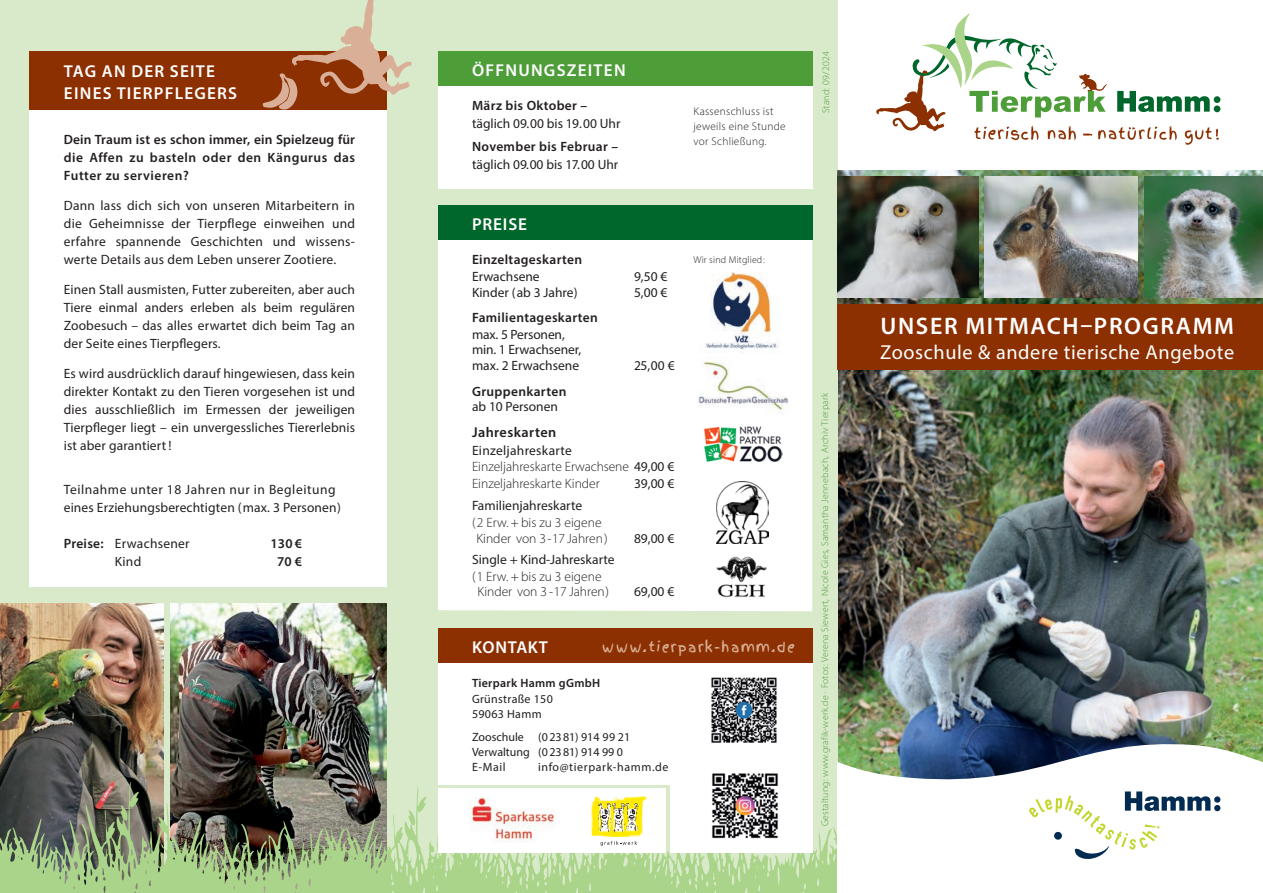
<style>
.page{position:relative;width:1263px;height:893px;background:#fff}
.page>*{position:absolute;margin:0;border:0;box-sizing:border-box;transform-origin:0 0}
.t1{font:600 24px "Myriad Pro";letter-spacing:.07em;color:#fff}
.t2{font:20.25px "Myriad Pro";letter-spacing:.03em;color:#fff}
.t3{font:600 17.25px/22.5px "Myriad Pro";letter-spacing:.07em;color:#fff}
.t4{font:600 17.25px "Myriad Pro";letter-spacing:.03em;color:#fff}
.t5{font:600 14.25px "Myriad Pro";letter-spacing:.03em;color:#231f20}
.t6{font:13.5px/18px "Myriad Pro";letter-spacing:.01em;color:#231f20;text-align:justify}
.t7{font:600 13.5px/18px "Myriad Pro";letter-spacing:.025em;color:#231f20;text-align:justify}
.t8{font:300 13.5px/16.5px "Myriad Pro";color:#231f20;text-align:center}
.t9{font:13.5px/15.8px "Myriad Pro";letter-spacing:-.01em;color:#231f20}
.t10{font:13.5px "Finger Paint";letter-spacing:.075em;color:#d9b097}
.t11{font:12px/15px "Myriad Pro";color:#231f20}
.t12{font:12px/15px "Myriad Pro";letter-spacing:.025em;color:#231f20}
.t13{font:12px "Myriad Pro";letter-spacing:.05em;color:#231f20}
.t14{font:600 12px "Myriad Pro";letter-spacing:.025em;color:#231f20}
.t15{font:300 11.25px/15px "Myriad Pro";letter-spacing:.025em;color:#231f20}
.t16{font:300 9.9px "Myriad Pro";letter-spacing:.015em;color:#231f20}
.t17{font:300 9.75px "Myriad Pro";letter-spacing:.025em;color:#4d9d39}
.s1{font-weight:600}
.s2{font-weight:400}
.s3{font-size:12px}
</style>
<div class="page">
<img style="left:838px;top:170px;width:425px;height:574px">
<div style="left:0;top:0;width:838px;height:893px;background:#d9eaca"></div>
<svg style="left:391px;top:782px;width:447px;height:111px;fill:#aad489"></svg>
<img style="left:838px;top:176px;width:140px;height:122px">
<img style="left:985px;top:176px;width:152px;height:122px">
<img style="left:1144px;top:176px;width:119px;height:122px">
<div style="left:838px;top:304px;width:425px;height:66px;background:#8c2f01"></div>
<div style="left:1214px;top:96px;width:6px;height:7px;background:#00672c;border-radius:50%"></div>
<div style="left:1214px;top:105px;width:6px;height:7px;background:#00672c;border-radius:50%"></div>
<svg style="left:876px;top:13px;width:343px;height:132px"></svg>
<svg style="left:838px;top:744px;width:425px;height:66px"></svg>
<svg style="left:1029px;top:791px;width:191px;height:68px"></svg>
<div style="left:30px;top:51px;width:357px;height:536px;background:#fff"></div>
<div style="left:30px;top:51px;width:357px;height:59px;background:#8c2f01"></div>
<img style="left:0;top:604px;width:164px;height:178px">
<img style="left:170px;top:604px;width:217px;height:178px">
<img style="left:0;top:782px;width:391px;height:111px">
<svg style="left:263px;top:0;width:149px;height:110px"></svg>
<div style="left:438px;top:788px;width:228px;height:65px;background:#fff"></div>
<div style="left:670px;top:750px;width:142px;height:103px;background:#fff"></div>
<div style="left:438px;top:639px;width:374px;height:145px;background:#fff"></div>
<div style="left:438px;top:239px;width:374px;height:372px;background:#fff"></div>
<div style="left:438px;top:205px;width:374px;height:34px;background:#00672c"></div>
<img style="left:711px;top:677px;width:66px;height:66px">
<div style="left:438px;top:51px;width:374px;height:137px;background:#fff"></div>
<div style="left:438px;top:51px;width:374px;height:34px;background:#4d9d39"></div>
<img style="left:470px;top:798px;width:85px;height:44px">
<div style="left:438px;top:628px;width:374px;height:34px;background:#8c2f01"></div>
<svg style="left:600px;top:841px;width:37px;height:5px"></svg>
<img style="left:590px;top:796px;width:57px;height:41px">
<img style="left:699px;top:262px;width:90px;height:92px">
<img style="left:698px;top:358px;width:96px;height:57px">
<img style="left:716px;top:481px;width:53px;height:62px">
<img style="left:703px;top:425px;width:79px;height:38px">
<img style="left:705px;top:553px;width:74px;height:50px">
<img style="left:712px;top:773px;width:66px;height:66px">
<p class="t3" style="left:64px;top:59px;width:175px">TAG AN DER SEITE<br>EINES TIERPFLEGERS</p>
<p class="t7" style="left:64px;top:130px;width:293px">Dein Traum ist es schon immer, ein Spielzeug für die Affen zu basteln oder den Kängurus das Futter zu servieren?</p>
<p class="t6" style="left:64px;top:196px;width:293px">Dann lass dich sich von unseren Mitarbeitern in die Geheimnisse der Tierpflege einweihen und erfahre spannende Geschichten und wissens&shy;werte Details aus dem Leben unserer Zootiere.</p>
<p class="t6" style="left:64px;top:280px;width:293px">Einen Stall ausmisten, Futter zubereiten, aber auch Tiere einmal anders erleben als beim regulären Zoobesuch – das alles erwartet dich beim Tag an der Seite eines Tierpflegers.</p>
<p class="t6" style="left:64px;top:364px;width:293px">Es wird ausdrücklich darauf hingewiesen, dass kein direkter Kontakt zu den Tieren vorgesehen ist und dies ausschließlich im Ermessen der jeweiligen Tierpfleger liegt – ein unvergessliches Tiererlebnis ist aber garantiert !</p>
<p class="t6" style="left:64px;top:480px;width:279px">Teilnahme unter 18 Jahren nur in Begleitung eines Erziehungsberechtigten (max. 3 Personen)</p>
<p class="t6" style="left:64px;top:534px;width:127px"><span class="s1">Preise:</span> Erwachsener</p>
<p class="t7" style="left:270px;top:534px;width:33px">130 €</p>
<p class="t6" style="left:115px;top:552px;width:28px">Kind</p>
<p class="t7" style="left:277px;top:552px;width:26px">70 €</p>
<p class="t3" style="left:472px;top:58px;width:155px">ÖFFNUNGSZEITEN</p>
<p class="t7" style="left:472px;top:96px;width:117px">März bis Oktober –</p>
<p class="t6" style="left:472px;top:114px;width:150px">täglich 09.00 bis 19.00 Uhr</p>
<p class="t7" style="left:472px;top:137px;width:148px">November bis Februar –</p>
<p class="t6" style="left:472px;top:155px;width:148px">täglich 09.00 bis 17.00 Uhr</p>
<p class="t3" style="left:472px;top:212px;width:57px">PREISE</p>
<p class="t7" style="left:472px;top:250px;width:112px">Einzeltageskarten</p>
<p class="t6" style="left:472px;top:267px;width:69px">Erwachsene</p>
<p class="t6" style="left:634px;top:267px;width:35px">9,50 €</p>
<p class="t6" style="left:472px;top:283px;width:107px">Kinder (ab 3 Jahre)</p>
<p class="t6" style="left:634px;top:283px;width:35px">5,00 €</p>
<p class="t7" style="left:472px;top:308px;width:127px">Familientageskarten</p>
<p class="t9" style="left:472px;top:326px;width:111px">max. 5 Personen, min. 1 Erwachsener, max. 2 Erwachsene</p>
<p class="t6" style="left:634px;top:356px;width:42px">25,00 €</p>
<p class="t7" style="left:472px;top:382px;width:96px">Gruppenkarten</p>
<p class="t6" style="left:472px;top:398px;width:88px">ab 10 Personen</p>
<p class="t5" style="left:472px;top:423px;width:86px">Jahreskarten</p>
<p class="t8" style="left:472px;top:442px;width:204px;text-align:left"><span class="s2">Einzeljahreskarte<br></span>Einzeljahreskarte Erwachsene <span class="s2">49,00 €<br></span>Einzeljahreskarte Kinder</p>
<p class="t6" style="left:634px;top:474px;width:42px">39,00 €</p>
<p class="t6" style="left:472px;top:497px;width:112px">Familienjahreskarte</p>
<p class="t8" style="left:472px;top:514px;width:137px">(2 Erw. + bis zu 3 eigene<br>Kinder von 3-17 Jahren)</p>
<p class="t6" style="left:472px;top:551px;width:144px">Single + Kind-Jahreskarte</p>
<p class="t8" style="left:472px;top:569px;width:139px;line-height:15px">(1 Erw. + bis zu 3 eigene<br>Kinder von 3 -17 Jahren)</p>
<p class="t6" style="left:634px;top:530px;width:42px">89,00 €</p>
<p class="t6" style="left:634px;top:582px;width:42px">69,00 €</p>
<p class="t15" style="left:694px;top:103px;width:93px">Kassenschluss ist jeweils eine Stunde vor Schließung.</p>
<p class="t16" style="left:693px;top:254px;width:73px">Wir sind Mitglied:</p>
<p class="t10" style="left:602px;top:637px;width:194px"><span class="s3">W WW</span>.tierpark-hamm.de</p>
<p class="t4" style="left:472px;top:636px;width:77px">KONTAKT</p>
<p class="t14" style="left:472px;top:676px;width:130px">Tierpark Hamm gGmbH</p>
<p class="t12" style="left:472px;top:691px;width:82px">Grünstraße 150<br>59063 Hamm</p>
<p class="t11" style="left:472px;top:729px;width:160px">Zooschule (0 23 81) 914 99 21<br>Verwaltung (0 23 81) 914 99 0<br>E-Mail</p>
<p class="t13" style="left:538px;top:759px;width:132px">info@tierpark-hamm.de</p>
<p class="t17" style="left:820px;top:113px;width:64px;rotate:-90deg">Stand: 09/2024</p>
<p class="t17" style="left:819px;top:826px;width:435px;rotate:-90deg">Gestaltung: www.grafik-werk.de · Fotos: Verena Siewert, Nicole Gies, Samantha Jennebach, Archiv Tierpark</p>
<h1 class="t1" style="left:880px;top:310px;width:355px">UNSER MITMACH–PROGRAMM</h1>
<h2 class="t2" style="left:880px;top:340px;width:355px">Zooschule &amp; andere tierische Angebote</h2>
</div>
